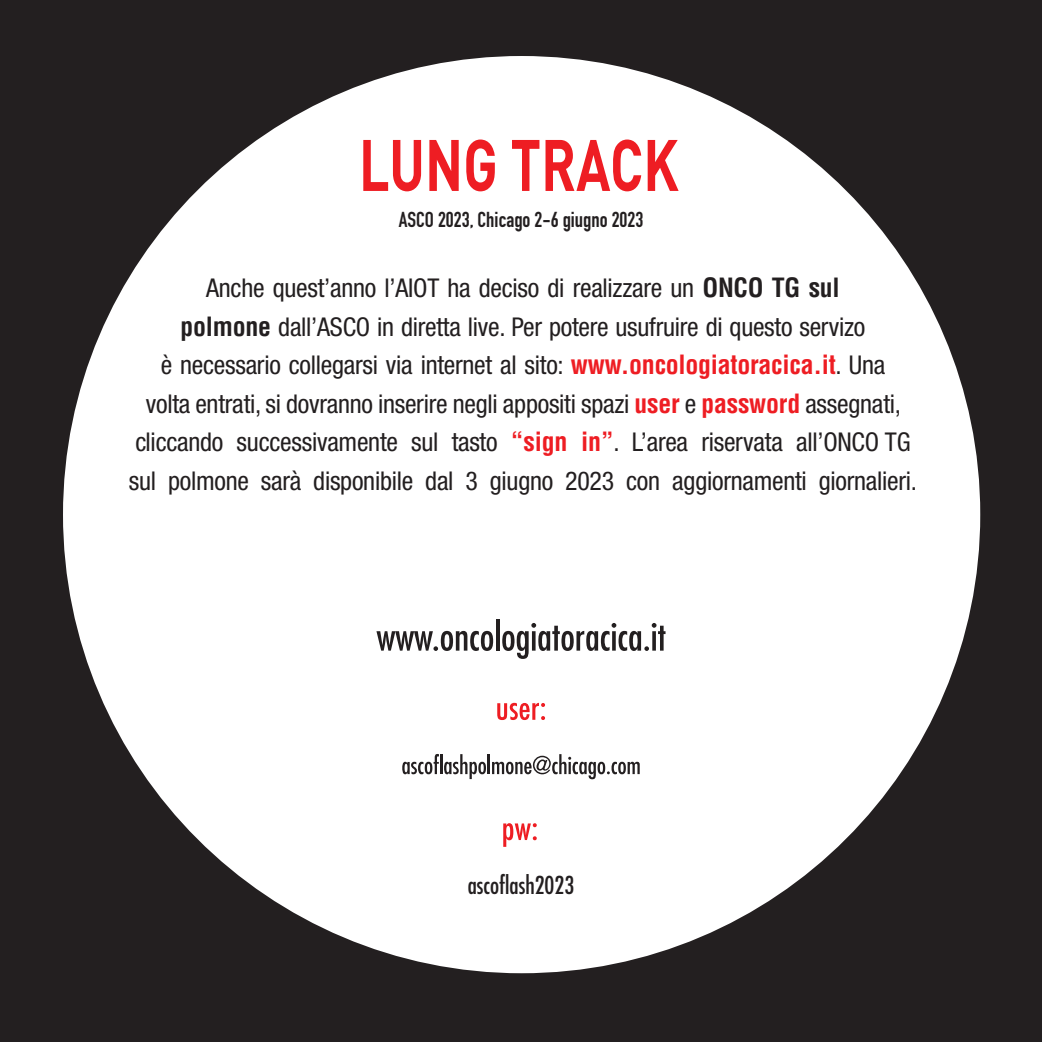
<style>
.page{position:relative;width:1042px;height:1042px;background:#231f20}
.page>*{position:absolute;margin:0;border:0;box-sizing:border-box;transform-origin:0 0}
.t1{font:condensed 25.9px/38.5px "Helvetica Neue";letter-spacing:-.01em;color:#231f20;text-align:center}
.t2{font:condensed 23.97px "Futura";color:#231f20}
.t3{font:700 21.35px "DIN Condensed";color:#231f20}
.s1{font-family:"Helvetica";font-weight:700}
.s2{font-family:"Helvetica";font-weight:700;color:#ee1d23}
</style>
<div class="page">
<div style="left:63px;top:56px;width:917px;height:917px;background:#fff;border-radius:50%"></div>
<svg style="left:376px;top:631px;width:117px;height:20px"></svg>
<hr style="left:496px;top:619px;width:3px;height:31px;background:#231f20">
<svg style="left:502px;top:623px;width:163px;height:36px"></svg>
<svg style="left:497px;top:703px;width:48px;height:17px"></svg>
<svg style="left:402px;top:754px;width:84px;height:25px"></svg>
<hr style="left:488px;top:754px;width:2px;height:20px;background:#231f20">
<svg style="left:492px;top:754px;width:148px;height:25px"></svg>
<svg style="left:503px;top:823px;width:34px;height:24px"></svg>
<svg style="left:363px;top:140px;width:58px;height:51px"></svg>
<svg style="left:429px;top:140px;width:30px;height:51px"></svg>
<svg style="left:466px;top:139px;width:29px;height:52px"></svg>
<svg style="left:512px;top:140px;width:27px;height:51px"></svg>
<svg style="left:545px;top:139px;width:96px;height:52px"></svg>
<svg style="left:648px;top:140px;width:30px;height:51px"></svg>
<p class="t3" style="left:399px;top:205px;width:246px">ASCO 2023, Chicago 2-6 giugno 2023</p>
<p class="t1" style="left:129px;top:271px;width:790px">Anche quest’anno l’AIOT ha deciso di realizzare un <span class="s1">ONCO TG sul<br>polmone</span> dall’ASCO in diretta live. Per potere usufruire di questo servizo<br>è necessario collegarsi via internet al sito: <span class="s2">www.oncologiatoracica.it</span>. Una<br>volta entrati, si dovranno inserire negli appositi spazi <span class="s2">user</span> e <span class="s2">password</span> assegnati, cliccando successivamente sul tasto <span class="s2">“sign in”</span>. L’area riservata all’ONCO TG sul polmone sarà disponibile dal 3 giugno 2023 con aggiornamenti giornalieri.</p>
<p class="t2" style="left:468px;top:874px;width:108px">ascoflash2023</p>
</div>
